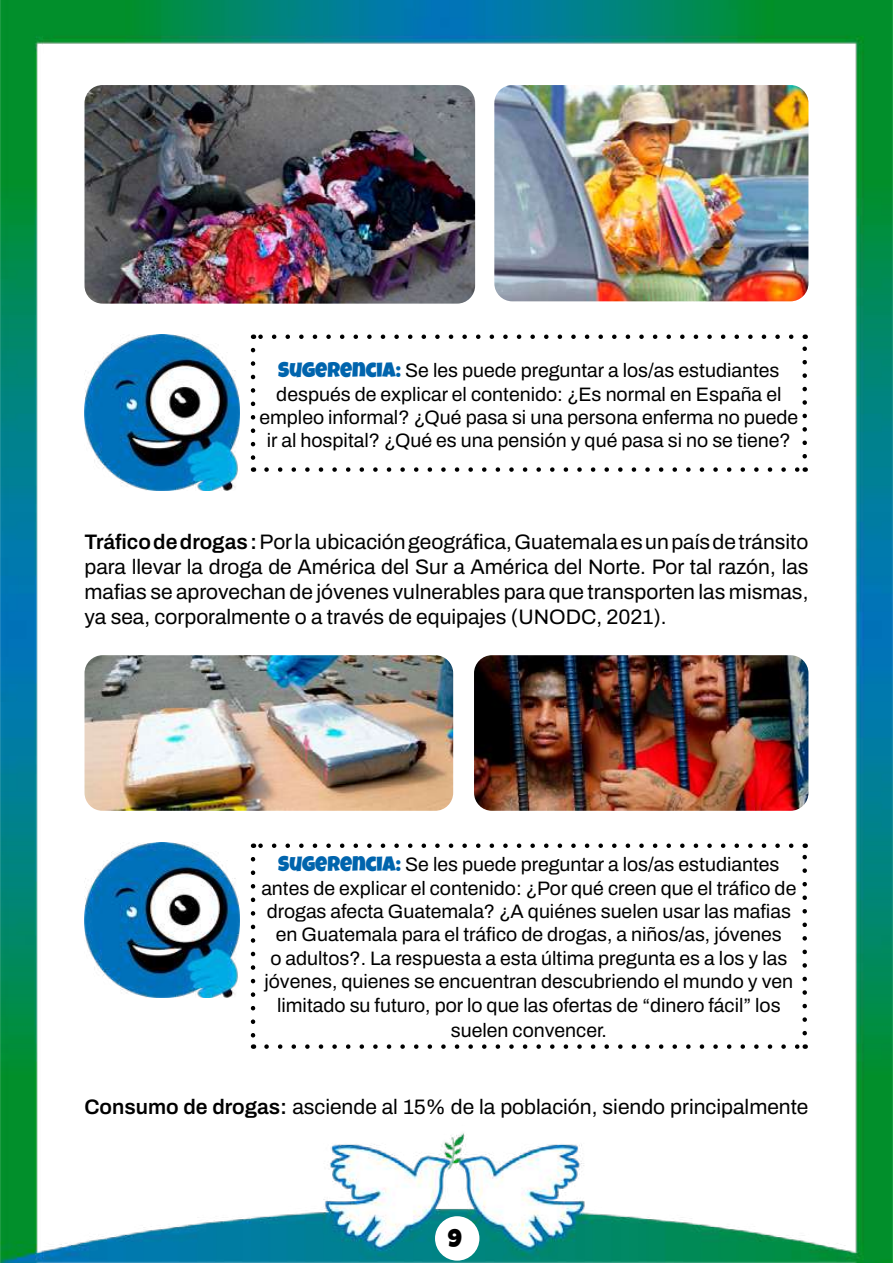
<style>
.page{position:relative;width:893px;height:1263px;background:#fff}
.page>*{position:absolute;margin:0;border:0;box-sizing:border-box;transform-origin:0 0}
.t1{font:25.5px "Luckiest Guy";color:#000}
.t2{font:600 21px/25.2px "Archivo";color:#000;text-align:justify}
.t3{font:600 19.5px/23.4px "Archivo";color:#000;text-align:center}
.s1{font-family:"Luckiest Guy";font-weight:400;font-size:21px;color:#0064ad}
.s2{font-weight:700}
</style>
<div class="page">
<img style="left:0;top:0;width:893px;height:1263px">
<div style="left:435px;top:1216px;width:44px;height:44px;background:#fff;border-radius:50%"></div>
<img style="left:85px;top:85px;width:390px;height:219px">
<img style="left:494px;top:85px;width:314px;height:216px">
<img style="left:85px;top:334px;width:155px;height:156px">
<img style="left:85px;top:655px;width:368px;height:156px">
<img style="left:474px;top:655px;width:334px;height:156px">
<img style="left:85px;top:842px;width:155px;height:155px">
<svg style="left:266px;top:467px;width:532px;height:5px"></svg>
<svg style="left:260px;top:334px;width:531px;height:5px"></svg>
<svg style="left:251px;top:350px;width:4px;height:122px"></svg>
<svg style="left:802px;top:334px;width:5px;height:122px"></svg>
<svg style="left:266px;top:1044px;width:532px;height:5px"></svg>
<svg style="left:260px;top:843px;width:531px;height:5px"></svg>
<svg style="left:251px;top:859px;width:4px;height:190px"></svg>
<svg style="left:802px;top:843px;width:5px;height:190px"></svg>
<p class="t3" style="left:259px;top:359px;width:540px"><span class="s1">SUGERENCIA:</span> Se les puede preguntar a los/as estudiantes después de explicar el contenido: ¿Es normal en España el empleo informal? ¿Qué pasa si una persona enferma no puede ir al hospital? ¿Qué es una pensión y qué pasa si no se tiene?</p>
<p class="t2" style="left:85px;top:529px;width:725px"><span class="s2">Tráfico de drogas :</span> Por la ubicación geográfica, Guatemala es un país de tránsito para llevar la droga de América del Sur a América del Norte. Por tal razón, las mafias se aprovechan de jóvenes vulnerables para que transporten las mismas, ya sea, corporalmente o a través de equipajes (UNODC, 2021).</p>
<p class="t3" style="left:261px;top:853px;width:536px"><span class="s1">SUGERENCIA:</span> Se les puede preguntar a los/as estudiantes antes de explicar el contenido: ¿Por qué creen que el tráfico de drogas afecta Guatemala? ¿A quiénes suelen usar las mafias en Guatemala para el tráfico de drogas, a niños/as, jóvenes<br>o adultos?. La respuesta a esta última pregunta es a los y las jóvenes, quienes se encuentran descubriendo el mundo y ven limitado su futuro, por lo que las ofertas de “dinero fácil” los</p>
<p class="t3" style="left:451px;top:1018px;width:157px">suelen convencer.</p>
<p class="t2" style="left:85px;top:1094px;width:725px"><span class="s2">Consumo de drogas:</span> asciende al 15% de la población, siendo principalmente</p>
<h1 class="t1" style="left:448px;top:1221px;width:16px">9</h1>
</div>
